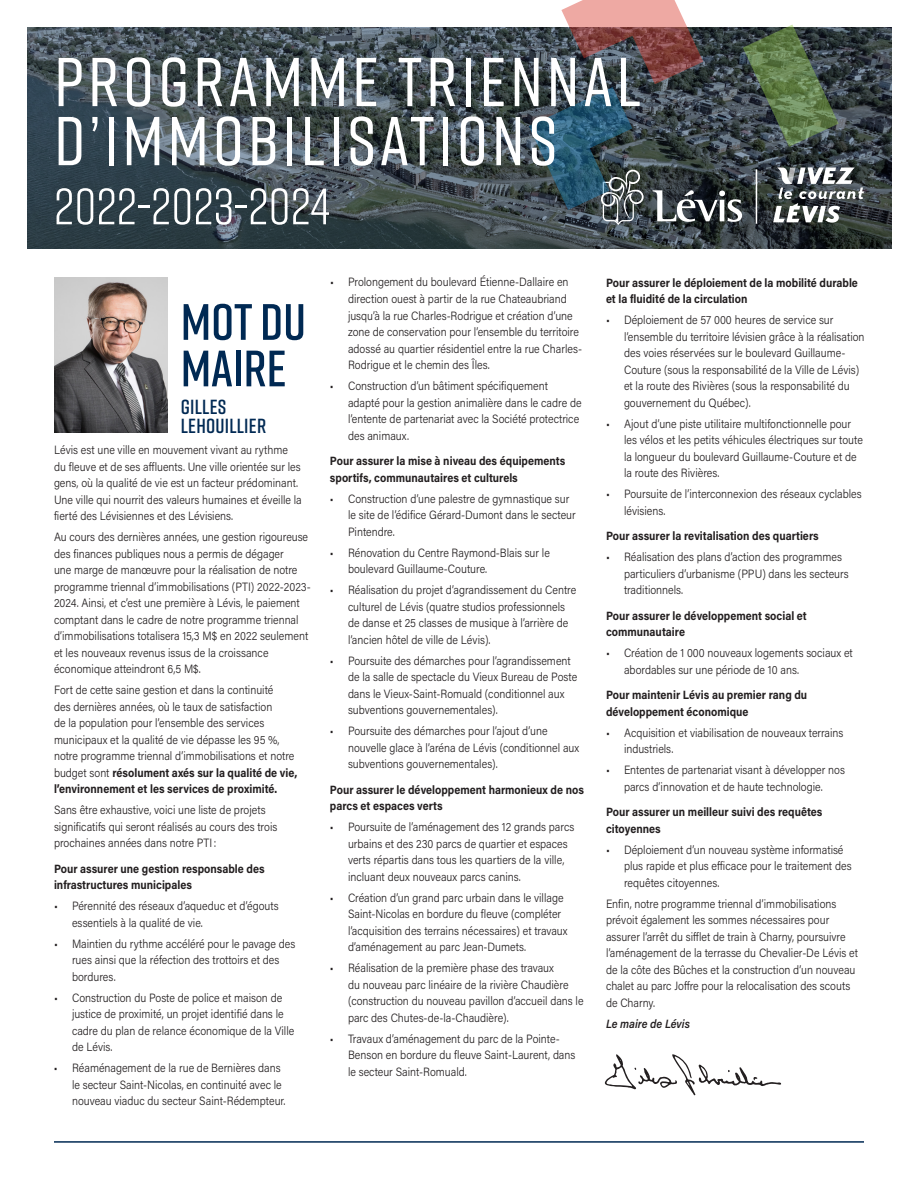
<style>
.page{position:relative;width:918px;height:1188px;background:#fff}
.page>*{position:absolute;margin:0;border:0;box-sizing:border-box;transform-origin:0 0}
.t1{font:500 69px/59.1px "Rift";letter-spacing:.06em;color:#fff}
.t2{font:51px "Rift";color:#fff}
.t3{font:600 51px/46.5px "Rift";color:#002953}
.t4{font:600 20.4px/19.2px "Rift";letter-spacing:.01em;color:#002953}
.t5{font:300 12px/16.5px "Acumin Pro";color:#231f20;scale:.9 1}
.t6{font:700 12px/16.5px "Acumin Pro";color:#231f20;scale:.9 1}
.t7{font:italic 600 12px "Acumin Pro";color:#231f20;scale:.9 1}
.s1{font-weight:700}
</style>
<div class="page">
<svg style="left:27px;top:27px;width:864px;height:221px;background:#3e4a50"></svg>
<svg style="left:604px;top:1054px;width:177px;height:41px"></svg>
<img style="left:54px;top:278px;width:113px;height:155px">
<svg style="left:529px;top:0;width:335px;height:225px;background:#5d6364"></svg>
<hr style="left:54px;top:1141px;width:810px;height:2px;background:#002953">
<h1 class="t1" style="left:54px;top:50px;width:588px">PROGRAMME TRIENNAL<br>D’IMMOBILISATIONS</h1>
<h2 class="t2" style="left:54px;top:171px;width:277px">2022-2023-2024</h2>
<h2 class="t3" style="left:181px;top:297px;width:127px">MOT DU<br>MAIRE</h2>
<h3 class="t4" style="left:181px;top:396px;width:87px">GILLES<br>LEHOUILLIER</h3>
<p class="t5" style="left:54px;top:442px;width:277px">Lévis est une ville en mouvement vivant au rythme du fleuve et de ses affluents. Une ville orientée sur les gens, où la qualité de vie est un facteur prédominant.<br>Une ville qui nourrit des valeurs humaines et éveille la fierté des Lévisiennes et des Lévisiens.</p>
<p class="t5" style="left:54px;top:529px;width:287px">Au cours des dernières années, une gestion rigoureuse des finances publiques nous a permis de dégager<br>une marge de manœuvre pour la réalisation de notre programme triennal d’immobilisations (PTI) 2022-2023- 2024. Ainsi, et c’est une première à Lévis, le paiement comptant dans le cadre de notre programme triennal d’immobilisations totalisera 15,3 M$ en 2022 seulement et les nouveaux revenus issus de la croissance économique atteindront 6,5 M$.</p>
<p class="t5" style="left:54px;top:682px;width:272px">Fort de cette saine gestion et dans la continuité<br>des dernières années, où le taux de satisfaction<br>de la population pour l’ensemble des services municipaux et la qualité de vie dépasse les 95 %, notre programme triennal d’immobilisations et notre budget sont <span class="s1">résolument axés sur la qualité de vie, l’environnement et les services de proximité.</span></p>
<p class="t5" style="left:54px;top:802px;width:250px">Sans être exhaustive, voici une liste de projets significatifs qui seront réalisés au cours des trois prochaines années dans notre PTI:</p>
<p class="t6" style="left:54px;top:860px;width:236px">Pour assurer une gestion responsable des infrastructures municipales</p>
<p class="t5" style="left:72px;top:898px;width:231px;text-indent:-18px">• Pérennité des réseaux d’aqueduc et d’égouts essentiels à la qualité de vie.</p>
<p class="t5" style="left:72px;top:935px;width:250px;text-indent:-18px">• Maintien du rythme accéléré pour le pavage des rues ainsi que la réfection des trottoirs et des bordures.</p>
<p class="t5" style="left:72px;top:989px;width:249px;text-indent:-18px">• Construction du Poste de police et maison de justice de proximité, un projet identifié dans le cadre du plan de relance économique de la Ville de Lévis.</p>
<p class="t5" style="left:72px;top:1060px;width:239px;text-indent:-18px">• Réaménagement de la rue de Bernières dans le secteur Saint-Nicolas, en continuité avec le nouveau viaduc du secteur Saint-Rédempteur.</p>
<p class="t5" style="left:348px;top:274px;width:262px;text-indent:-18px">• Prolongement du boulevard Étienne-Dallaire en direction ouest à partir de la rue Chateaubriand jusqu’à la rue Charles-Rodrigue et création d’une zone de conservation pour l’ensemble du territoire adossé au quartier résidentiel entre la rue Charles-Rodrigue et le chemin des Îles.</p>
<p class="t5" style="left:348px;top:377px;width:261px;text-indent:-18px">• Construction d’un bâtiment spécifiquement adapté pour la gestion animalière dans le cadre de l’entente de partenariat avec la Société protectrice des animaux.</p>
<p class="t6" style="left:330px;top:452px;width:263px">Pour assurer la mise à niveau des équipements sportifs, communautaires et culturels</p>
<p class="t5" style="left:348px;top:490px;width:255px;text-indent:-18px">• Construction d’une palestre de gymnastique sur le site de l’édifice Gérard‑Dumont dans le secteur<br>Pintendre.</p>
<p class="t5" style="left:348px;top:544px;width:226px;text-indent:-18px">• Rénovation du Centre Raymond-Blais sur le boulevard Guillaume-Couture.</p>
<p class="t5" style="left:348px;top:581px;width:255px;text-indent:-18px">• Réalisation du projet d’agrandissement du Centre culturel de Lévis (quatre studios professionnels de danse et 25 classes de musique à l’arrière de l’ancien hôtel de ville de Lévis).</p>
<p class="t5" style="left:348px;top:652px;width:256px;text-indent:-18px">• Poursuite des démarches pour l’agrandissement de la salle de spectacle du Vieux Bureau de Poste dans le Vieux-Saint-Romuald (conditionnel aux subventions gouvernementales).</p>
<p class="t5" style="left:348px;top:722px;width:259px;text-indent:-18px">• Poursuite des démarches pour l’ajout d’une nouvelle glace à l’aréna de Lévis (conditionnel aux subventions gouvernementales).</p>
<p class="t6" style="left:330px;top:781px;width:284px">Pour assurer le développement harmonieux de nos parcs et espaces verts</p>
<p class="t5" style="left:348px;top:818px;width:253px;text-indent:-18px">• Poursuite de l’aménagement des 12 grands parcs urbains et des 230 parcs de quartier et espaces verts répartis dans tous les quartiers de la ville, incluant deux nouveaux parcs canins.</p>
<p class="t5" style="left:348px;top:889px;width:246px;text-indent:-18px">• Création d’un grand parc urbain dans le village Saint-Nicolas en bordure du fleuve (compléter l’acquisition des terrains nécessaires) et travaux d’aménagement au parc Jean-Dumets.</p>
<p class="t5" style="left:348px;top:959px;width:263px;text-indent:-18px">• Réalisation de la première phase des travaux<br>du nouveau parc linéaire de la rivière Chaudière (construction du nouveau pavillon d’accueil dans le parc des Chutes-de-la-Chaudière).</p>
<p class="t5" style="left:348px;top:1030px;width:254px;text-indent:-18px">• Travaux d’aménagement du parc de la Pointe-<br>Benson en bordure du fleuve Saint-Laurent, dans le secteur Saint-Romuald.</p>
<p class="t6" style="left:606px;top:274px;width:281px">Pour assurer le déploiement de la mobilité durable et la fluidité de la circulation</p>
<p class="t5" style="left:624px;top:311px;width:269px;text-indent:-18px">• Déploiement de 57 000 heures de service sur l’ensemble du territoire lévisien grâce à la réalisation des voies réservées sur le boulevard Guillaume-Couture (sous la responsabilité de la Ville de Lévis) et la route des Rivières (sous la responsabilité du gouvernement du Québec).</p>
<p class="t5" style="left:624px;top:415px;width:267px;text-indent:-18px">• Ajout d’une piste utilitaire multifonctionnelle pour les vélos et les petits véhicules électriques sur toute la longueur du boulevard Guillaume‑Couture et de la route des Rivières.</p>
<p class="t5" style="left:624px;top:485px;width:266px;text-indent:-18px">• Poursuite de l’interconnexion des réseaux cyclables lévisiens.</p>
<p class="t6" style="left:606px;top:527px;width:238px">Pour assurer la revitalisation des quartiers</p>
<p class="t5" style="left:624px;top:548px;width:251px;text-indent:-18px">• Réalisation des plans d’action des programmes particuliers d’urbanisme (PPU) dans les secteurs traditionnels.</p>
<p class="t6" style="left:606px;top:607px;width:225px">Pour assurer le développement social et communautaire</p>
<p class="t5" style="left:624px;top:644px;width:256px;text-indent:-18px">• Création de 1 000 nouveaux logements sociaux et abordables sur une période de 10 ans.</p>
<p class="t6" style="left:606px;top:686px;width:225px">Pour maintenir Lévis au premier rang du développement économique</p>
<p class="t5" style="left:624px;top:724px;width:245px;text-indent:-18px">• Acquisition et viabilisation de nouveaux terrains industriels.</p>
<p class="t5" style="left:606px;top:761px;width:267px;text-align:center">• Ententes de partenariat visant à développer nos parcs d’innovation et de haute technologie.</p>
<p class="t6" style="left:606px;top:803px;width:242px">Pour assurer un meilleur suivi des requêtes citoyennes</p>
<p class="t5" style="left:624px;top:841px;width:254px;text-indent:-18px">• Déploiement d’un nouveau système informatisé plus rapide et plus efficace pour le traitement des requêtes citoyennes.</p>
<p class="t5" style="left:606px;top:895px;width:282px">Enfin, notre programme triennal d’immobilisations prévoit également les sommes nécessaires pour assurer l’arrêt du sifflet de train à Charny, poursuivre l’aménagement de la terrasse du Chevalier-De Lévis et de la côte des Bûches et la construction d’un nouveau chalet au parc Joffre pour la relocalisation des scouts de Charny.</p>
<p class="t7" style="left:606px;top:1015px;width:95px">Le maire de Lévis</p>
</div>
